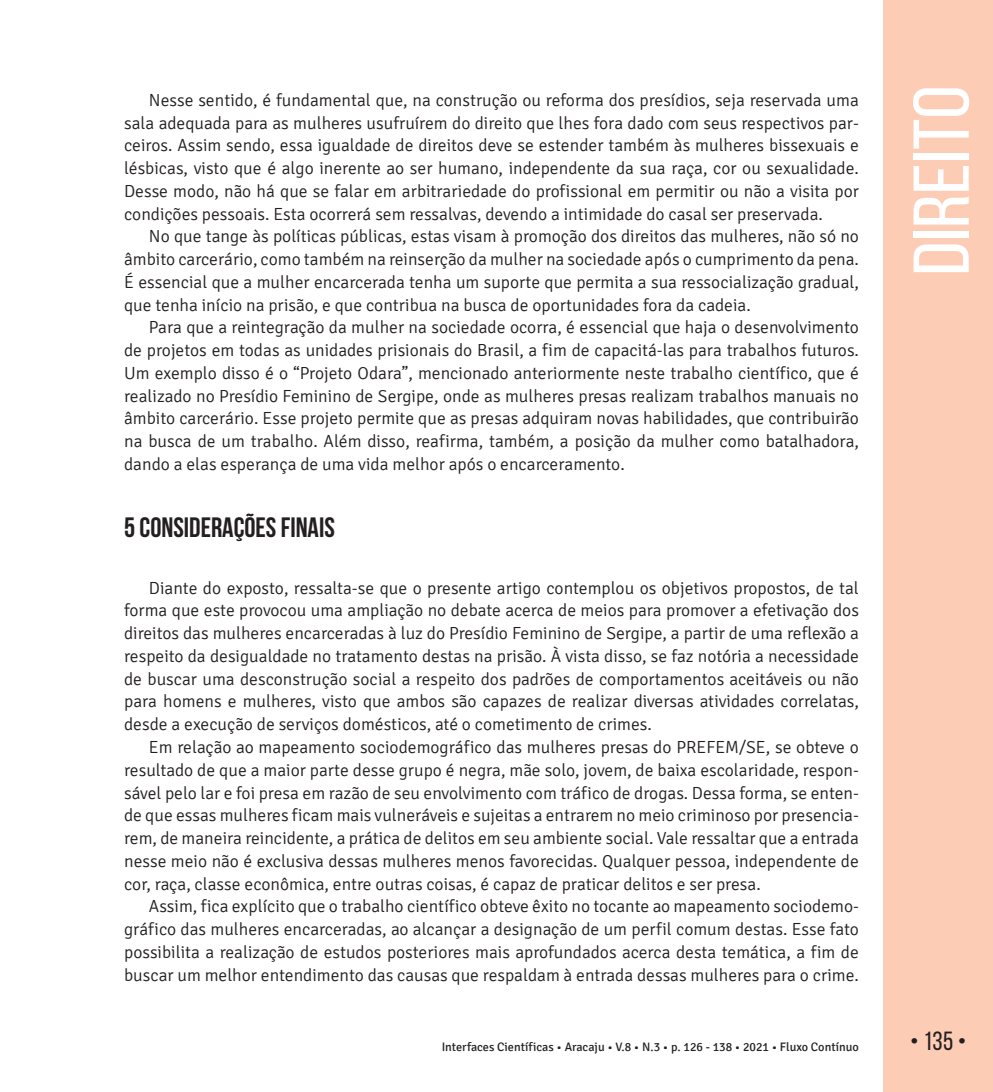
<style>
.page{position:relative;width:993px;height:1092px;background:#fff}
.page>*{position:absolute;margin:0;border:0;box-sizing:border-box;transform-origin:0 0}
.t1{font:78.75px "Bebas Neue";color:#fff;scale:1.09 1}
.t2{font:700 28px "Bebas Neue";color:#231f20}
.t3{font:26.25px "Bebas Neue";color:#231f20}
.t4{font:300 17.5px/22.8px "Signika";color:#231f20;text-align:justify}
.t5{font:12.25px "Signika";color:#231f20}
</style>
<div class="page">
<div style="left:883px;top:0;width:109px;height:1091px;background:#fcccb5"></div>
<p class="t4" style="left:124px;top:89px;width:736px;text-indent:25px">Nesse sentido, é fundamental que, na construção ou reforma dos presídios, seja reservada uma sala adequada para as mulheres usufruírem do direito que lhes fora dado com seus respectivos par&shy;ceiros. Assim sendo, essa igualdade de direitos deve se estender também às mulheres bissexuais e lésbicas, visto que é algo inerente ao ser humano, independente da sua raça, cor ou sexualidade.<br>Desse modo, não há que se falar em arbitrariedade do profissional em permitir ou não a visita por condições pessoais. Esta ocorrerá sem ressalvas, devendo a intimidade do casal ser preservada.</p>
<p class="t4" style="left:124px;top:225px;width:736px;text-indent:25px">No que tange às políticas públicas, estas visam à promoção dos direitos das mulheres, não só no âmbito carcerário, como também na reinserção da mulher na sociedade após o cumprimento da pena.<br>É essencial que a mulher encarcerada tenha um suporte que permita a sua ressocialização gradual, que tenha início na prisão, e que contribua na busca de oportunidades fora da cadeia.</p>
<p class="t4" style="left:124px;top:316px;width:736px;text-indent:25px">Para que a reintegração da mulher na sociedade ocorra, é essencial que haja o desenvolvimento de projetos em todas as unidades prisionais do Brasil, a fim de capacitá-las para trabalhos futuros.<br>Um exemplo disso é o “Projeto Odara”, mencionado anteriormente neste trabalho científico, que é realizado no Presídio Feminino de Sergipe, onde as mulheres presas realizam trabalhos manuais no âmbito carcerário. Esse projeto permite que as presas adquiram novas habilidades, que contribuirão na busca de um trabalho. Além disso, reafirma, também, a posição da mulher como batalhadora, dando a elas esperança de uma vida melhor após o encarceramento.</p>
<h2 class="t2" style="left:124px;top:512px;width:212px">5 CONSIDERAÇÕES FINAIS</h2>
<p class="t4" style="left:124px;top:576px;width:736px;text-indent:25px">Diante do exposto, ressalta-se que o presente artigo contemplou os objetivos propostos, de tal forma que este provocou uma ampliação no debate acerca de meios para promover a efetivação dos direitos das mulheres encarceradas à luz do Presídio Feminino de Sergipe, a partir de uma reflexão a respeito da desigualdade no tratamento destas na prisão. À vista disso, se faz notória a necessidade de buscar uma desconstrução social a respeito dos padrões de comportamentos aceitáveis ou não para homens e mulheres, visto que ambos são capazes de realizar diversas atividades correlatas, desde a execução de serviços domésticos, até o cometimento de crimes.</p>
<p class="t4" style="left:124px;top:736px;width:736px;text-indent:25px">Em relação ao mapeamento sociodemográfico das mulheres presas do PREFEM/SE, se obteve o resultado de que a maior parte desse grupo é negra, mãe solo, jovem, de baixa escolaridade, respon&shy;sável pelo lar e foi presa em razão de seu envolvimento com tráfico de drogas. Dessa forma, se enten&shy;de que essas mulheres ficam mais vulneráveis e sujeitas a entrarem no meio criminoso por presencia&shy;rem, de maneira reincidente, a prática de delitos em seu ambiente social. Vale ressaltar que a entrada nesse meio não é exclusiva dessas mulheres menos favorecidas. Qualquer pessoa, independente de cor, raça, classe econômica, entre outras coisas, é capaz de praticar delitos e ser presa.</p>
<p class="t4" style="left:124px;top:895px;width:736px;text-indent:25px">Assim, fica explícito que o trabalho científico obteve êxito no tocante ao mapeamento sociodemo&shy;gráfico das mulheres encarceradas, ao alcançar a designação de um perfil comum destas. Esse fato possibilita a realização de estudos posteriores mais aprofundados acerca desta temática, a fim de buscar um melhor entendimento das causas que respaldam à entrada dessas mulheres para o crime.</p>
<h1 class="t1" style="left:898px;top:275px;width:176px;rotate:-90deg">Direito</h1>
<p class="t5" style="left:441px;top:1040px;width:418px">Interfaces Científicas • Aracaju • V.8 • N.3 • p. 126 - 138 • 2021 • Fluxo Contínuo</p>
<h3 class="t3" style="left:909px;top:1026px;width:58px">• 135 •</h3>
</div>
